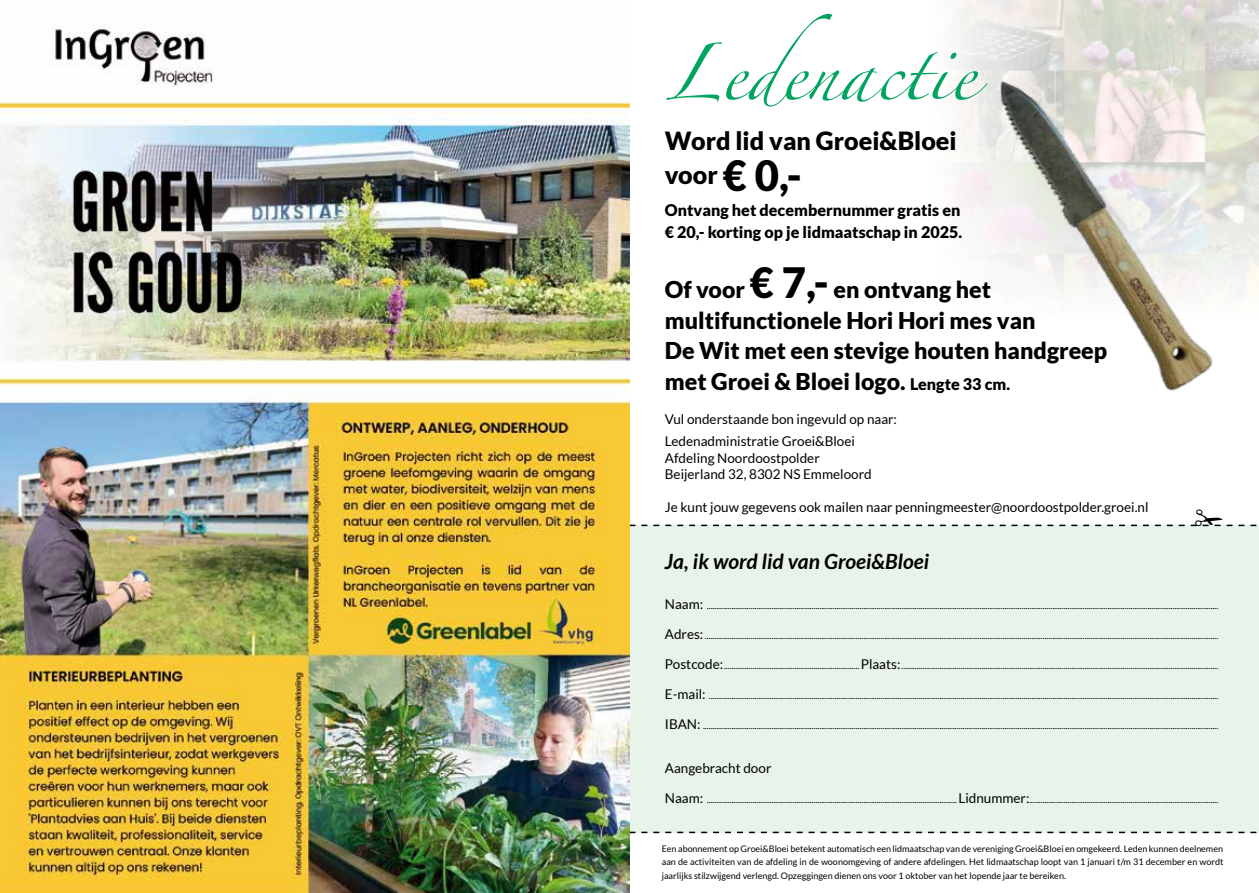
<style>
.page{position:relative;width:1259px;height:893px;background:#fff}
.page>*{position:absolute;margin:0;border:0;box-sizing:border-box;transform-origin:0 0}
.t1{font:50.4px "Zapfino";color:#00a35f}
.t2{font:900 25.05px/34.5px "Lato";color:#000}
.t3{font:900 23.1px/30.6px "Lato";color:#000}
.t4{font:italic 700 21px "Lato";color:#000}
.t5{font:900 16.05px/22.5px "Lato";color:#000}
.t6{font:13.5px/22.5px "Lato";color:#000}
.t7{font:9px/13.5px "Lato";color:#000;text-align:justify}
.s1{font-size:41.85px}
.s2{font-size:16.05px}
.s3{font-size:13.5px}
</style>
<div class="page">
<img style="left:953px;top:0;width:306px;height:54px">
<div style="left:629px;top:525px;width:630px;height:308px;background:#e8f3e9"></div>
<svg style="left:629px;top:832px;width:628px;height:1px"></svg>
<img style="left:0;top:24px;width:629px;height:869px">
<img style="left:955px;top:54px;width:304px;height:337px">
<svg style="left:629px;top:509px;width:628px;height:17px"></svg>
<h1 class="t1" style="left:665px;top:52px;width:312px">Ledenactie</h1>
<h2 class="t2" style="left:665px;top:123px;width:293px">Word lid van Groei&amp;Bloei voor <span class="s1">€ 0,-</span></h2>
<h3 class="t5" style="left:665px;top:198px;width:299px">Ontvang het decembernummer gratis en € 20,- korting op je lidmaatschap in 2025.</h3>
<h3 class="t3" style="left:665px;top:274px;width:444px">Of voor <span class="s1">€ 7,-</span> en ontvang het multifunctionele Hori Hori mes van<br>De Wit met een stevige houten handgreep met Groei &amp; Bloei logo. <span class="s2">Lengte 33 cm.</span></h3>
<h3 class="t6" style="left:665px;top:407px;width:234px">Vul onderstaande bon ingevuld op naar:<br>Ledenadministratie Groei&amp;Bloei</h3>
<h3 class="t6" style="left:665px;top:449px;width:208px;line-height:16.5px">Afdeling Noordoostpolder<br>Beijerland 32, 8302 NS Emmeloord</h3>
<h3 class="t6" style="left:665px;top:496px;width:485px">Je kunt jouw gegevens ook mailen naar penningmeester@noordoostpolder.groei.nl</h3>
<h3 class="t4" style="left:665px;top:549px;width:266px">Ja, ik word lid van Groei&amp;Bloei</h3>
<p class="t7" style="left:665px;top:599px;width:555px"><span class="s3">Naam:</span> ............................................................................................................................................................................................................................................................................</p>
<p class="t7" style="left:665px;top:629px;width:555px"><span class="s3">Adres:</span> .............................................................................................................................................................................................................................................................................</p>
<p class="t7" style="left:665px;top:659px;width:555px"><span class="s3">Postcode:</span>.......................................................................<span class="s3">Plaats:</span>......................................................................................................................................................................</p>
<p class="t7" style="left:665px;top:689px;width:555px"><span class="s3">E-mail:</span> ...........................................................................................................................................................................................................................................................................</p>
<p class="t7" style="left:665px;top:719px;width:555px"><span class="s3">IBAN:</span> ..............................................................................................................................................................................................................................................................................</p>
<h3 class="t6" style="left:665px;top:756px;width:108px">Aangebracht door</h3>
<p class="t7" style="left:665px;top:793px;width:555px"><span class="s3">Naam:</span> ................................................................................................................................... <span class="s3">Lidnummer:</span>...................................................................................................</p>
<p class="t7" style="left:662px;top:842px;width:563px">Een abonnement op Groei&amp;Bloei betekent automatisch een lidmaatschap van de vereniging Groei&amp;Bloei en omgekeerd. Leden kunnen deelnemen aan de activiteiten van de afdeling in de woonomgeving of andere afdelingen. Het lidmaatschap loopt van 1 januari t/m 31 december en wordt jaarlijks stilzwijgend verlengd. Opzeggingen dienen ons voor 1 oktober van het lopende jaar te bereiken.</p>
</div>
